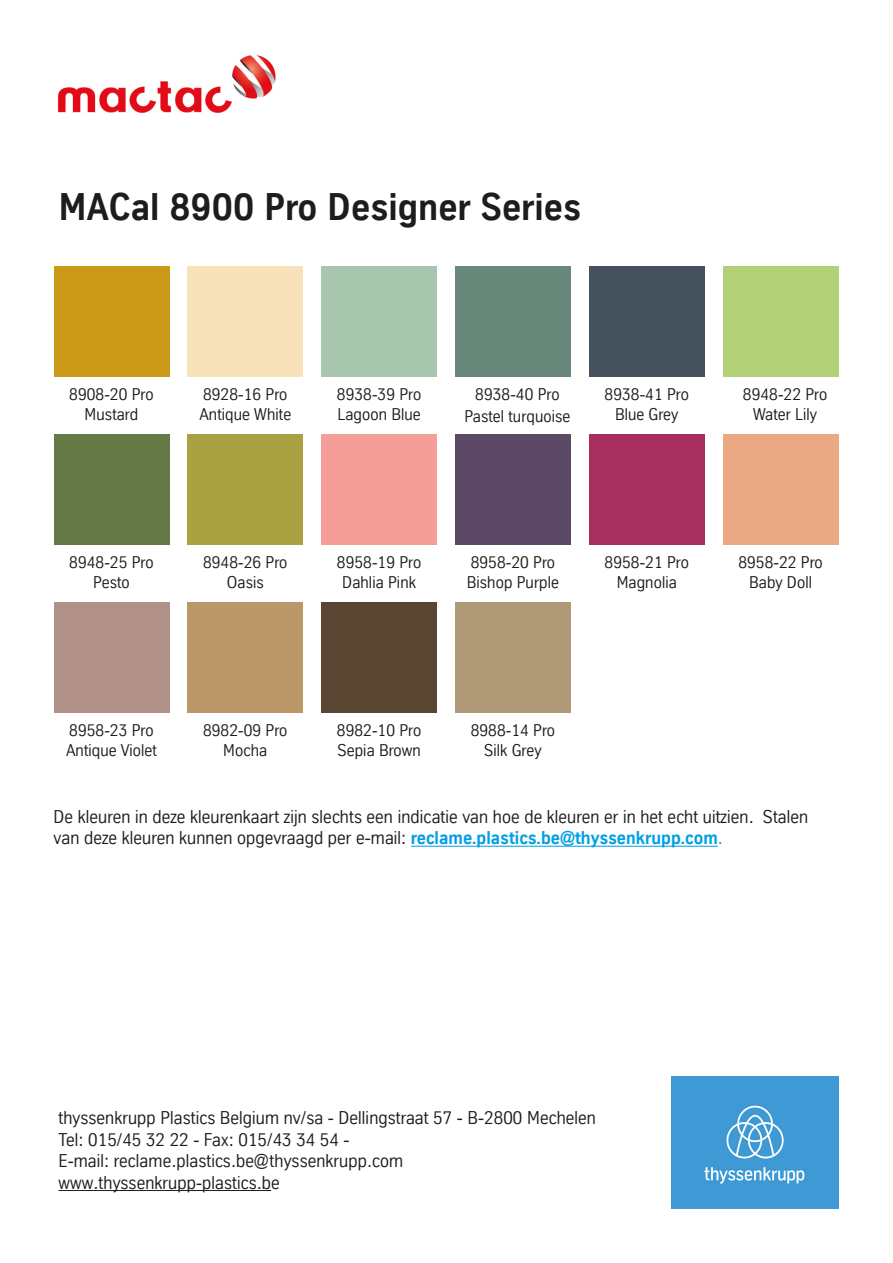
<style>
.page{position:relative;width:893px;height:1263px;background:#fff}
.page>*{position:absolute;margin:0;border:0;box-sizing:border-box;transform-origin:0 0}
.t1{font:700 37.5px "TK Type";color:#1d1d1b}
.t2{font:18px/21.6px "TK Type";color:#1d1d1b}
.t3{font:16.5px "TK Type";color:#1d1d1b}
.s1{font-weight:700;color:#009fe3}
.s2{color:#009fe3}
</style>
<div class="page">
<div style="left:54px;top:266px;width:115px;height:110px;background:#cd9918"></div>
<div style="left:187px;top:266px;width:116px;height:110px;background:#f7e2b9"></div>
<div style="left:321px;top:266px;width:116px;height:110px;background:#a7c6ad"></div>
<div style="left:455px;top:266px;width:116px;height:110px;background:#67887a"></div>
<div style="left:589px;top:266px;width:116px;height:110px;background:#45525d"></div>
<div style="left:723px;top:266px;width:116px;height:110px;background:#b2d176"></div>
<div style="left:54px;top:434px;width:115px;height:110px;background:#657a47"></div>
<div style="left:187px;top:434px;width:116px;height:110px;background:#aaa142"></div>
<div style="left:321px;top:434px;width:116px;height:110px;background:#f49e97"></div>
<div style="left:455px;top:434px;width:116px;height:110px;background:#5c4966"></div>
<div style="left:589px;top:434px;width:116px;height:110px;background:#a62f60"></div>
<div style="left:723px;top:434px;width:116px;height:110px;background:#eaa983"></div>
<div style="left:54px;top:602px;width:115px;height:110px;background:#b19188"></div>
<div style="left:187px;top:602px;width:116px;height:110px;background:#bb9769"></div>
<div style="left:321px;top:602px;width:116px;height:110px;background:#5b4634"></div>
<div style="left:455px;top:602px;width:116px;height:110px;background:#ae9a76"></div>
<hr style="left:411px;top:846px;width:307px;height:1px;background:#009fe3">
<hr style="left:58px;top:1190px;width:213px;height:1px;background:#1d1d1b">
<img style="left:671px;top:1077px;width:168px;height:132px">
<img style="left:57px;top:55px;width:219px;height:58px">
<p class="t1" style="left:58px;top:186px;width:524px">MACal 8900 Pro Designer Series</p>
<p class="t3" style="left:69px;top:385px;width:86px">8908-20 Pro</p>
<p class="t3" style="left:85px;top:405px;width:55px">Mustard</p>
<p class="t3" style="left:203px;top:385px;width:86px">8928-16 Pro</p>
<p class="t3" style="left:199px;top:405px;width:93px">Antique White</p>
<p class="t3" style="left:337px;top:385px;width:86px">8938-39 Pro</p>
<p class="t3" style="left:338px;top:405px;width:85px">Lagoon Blue</p>
<p class="t3" style="left:475px;top:385px;width:86px">8938-40 Pro</p>
<p class="t3" style="left:464px;top:407px;width:108px">Pastel turquoise</p>
<p class="t3" style="left:605px;top:385px;width:86px">8938-41 Pro</p>
<p class="t3" style="left:615px;top:405px;width:65px">Blue Grey</p>
<p class="t3" style="left:743px;top:385px;width:86px">8948-22 Pro</p>
<p class="t3" style="left:753px;top:405px;width:66px">Water Lily</p>
<p class="t3" style="left:69px;top:553px;width:86px">8948-25 Pro</p>
<p class="t3" style="left:93px;top:573px;width:38px">Pesto</p>
<p class="t3" style="left:203px;top:553px;width:86px">8948-26 Pro</p>
<p class="t3" style="left:227px;top:573px;width:39px">Oasis</p>
<p class="t3" style="left:337px;top:553px;width:86px">8958-19 Pro</p>
<p class="t3" style="left:342px;top:573px;width:75px">Dahlia Pink</p>
<p class="t3" style="left:471px;top:553px;width:86px">8958-20 Pro</p>
<p class="t3" style="left:467px;top:573px;width:94px">Bishop Purple</p>
<p class="t3" style="left:605px;top:553px;width:86px">8958-21 Pro</p>
<p class="t3" style="left:617px;top:573px;width:62px">Magnolia</p>
<p class="t3" style="left:738px;top:553px;width:86px">8958-22 Pro</p>
<p class="t3" style="left:749px;top:573px;width:64px">Baby Doll</p>
<p class="t3" style="left:69px;top:721px;width:86px">8958-23 Pro</p>
<p class="t3" style="left:66px;top:741px;width:93px">Antique Violet</p>
<p class="t3" style="left:203px;top:721px;width:86px">8982-09 Pro</p>
<p class="t3" style="left:223px;top:741px;width:46px">Mocha</p>
<p class="t3" style="left:337px;top:721px;width:86px">8982-10 Pro</p>
<p class="t3" style="left:337px;top:741px;width:85px">Sepia Brown</p>
<p class="t3" style="left:471px;top:721px;width:86px">8988-14 Pro</p>
<p class="t3" style="left:484px;top:741px;width:59px">Silk Grey</p>
<p class="t2" style="left:54px;top:806px;width:756px">De kleuren in deze kleurenkaart zijn slechts een indicatie van hoe de kleuren er in het echt uitzien. Stalen van deze kleuren kunnen opgevraagd per e-mail: <span class="s1">reclame.plastics.be@thyssenkrupp.com</span><span class="s2">.</span></p>
<p class="t2" style="left:58px;top:1107px;width:539px">thyssenkrupp Plastics Belgium nv/sa - Dellingstraat 57 - B-2800 Mechelen</p>
<p class="t2" style="left:58px;top:1128px;width:293px">Tel: 015/45 32 22 - Fax: 015/43 34 54 -</p>
<p class="t2" style="left:58px;top:1150px;width:346px">E-mail: reclame.plastics.be@thyssenkrupp.com</p>
<p class="t2" style="left:58px;top:1171px;width:223px">www.thyssenkrupp-plastics.be</p>
</div>
